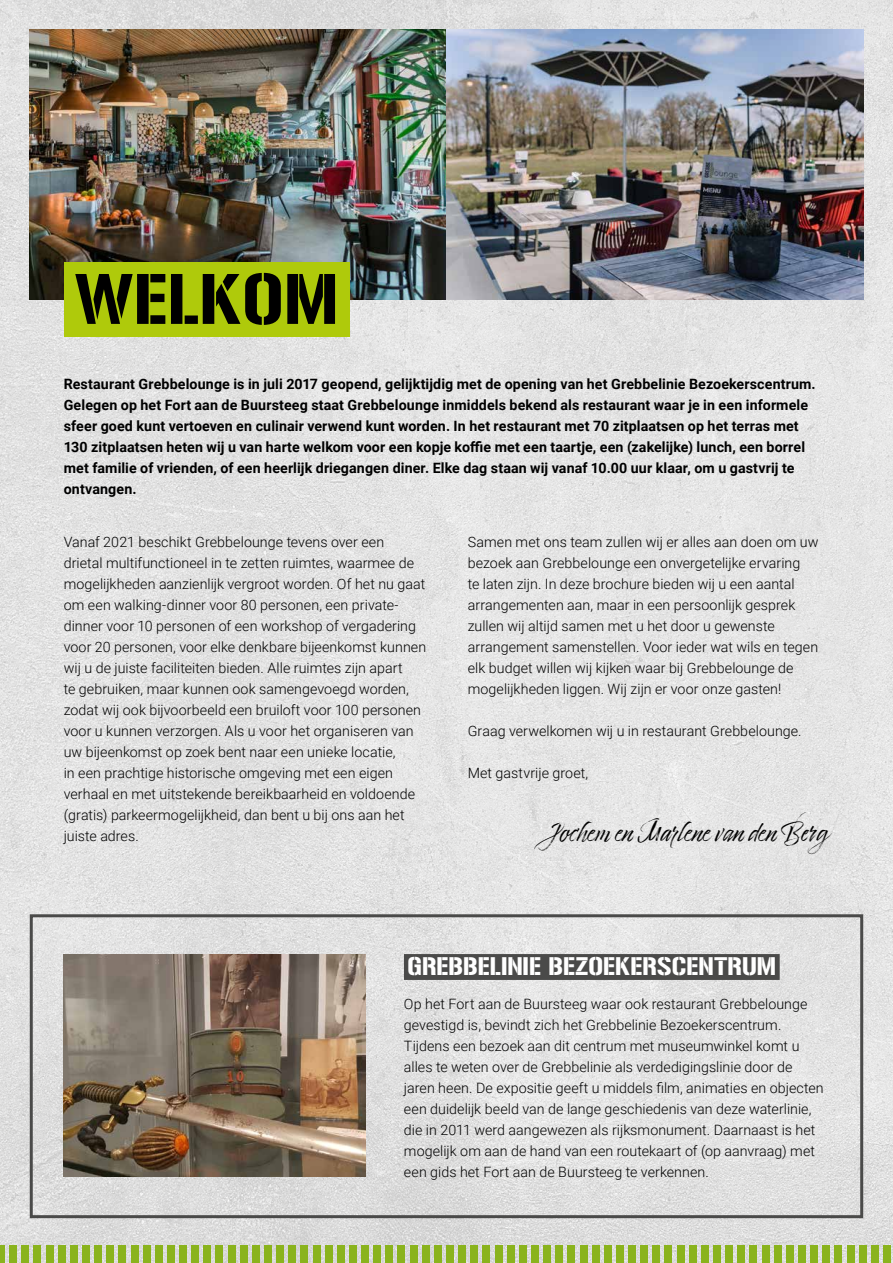
<style>
.page{position:relative;width:893px;height:1263px;background:#fff}
.page>*{position:absolute;margin:0;border:0;box-sizing:border-box;transform-origin:0 0}
.t1{font:63px "Gunplay";letter-spacing:.01em;color:#000}
.t2{font:23.25px "Timberline";letter-spacing:.01em;color:#000}
.t3{font:22.5px "Gunplay";color:#fff}
.t4{font:300 14.25px/21px "Roboto";letter-spacing:.005em;color:#000}
.t5{font:700 14.25px/21px "Roboto";letter-spacing:.01em;color:#000}
</style>
<div class="page">
<img style="left:0;top:0;width:893px;height:1263px">
<img style="left:30px;top:30px;width:833px;height:269px">
<div style="left:0;top:1246px;width:5px;height:17px;background:#8ab31d"></div>
<div style="left:10px;top:1246px;width:7px;height:17px;background:#8ab31d"></div>
<div style="left:22px;top:1246px;width:7px;height:17px;background:#8ab31d"></div>
<div style="left:34px;top:1246px;width:7px;height:17px;background:#8ab31d"></div>
<div style="left:46px;top:1246px;width:7px;height:17px;background:#8ab31d"></div>
<div style="left:58px;top:1246px;width:7px;height:17px;background:#8ab31d"></div>
<div style="left:70px;top:1246px;width:7px;height:17px;background:#8ab31d"></div>
<div style="left:82px;top:1246px;width:7px;height:17px;background:#8ab31d"></div>
<div style="left:95px;top:1246px;width:7px;height:17px;background:#8ab31d"></div>
<div style="left:107px;top:1246px;width:7px;height:17px;background:#8ab31d"></div>
<div style="left:119px;top:1246px;width:7px;height:17px;background:#8ab31d"></div>
<div style="left:131px;top:1246px;width:7px;height:17px;background:#8ab31d"></div>
<div style="left:143px;top:1246px;width:7px;height:17px;background:#8ab31d"></div>
<div style="left:155px;top:1246px;width:7px;height:17px;background:#8ab31d"></div>
<div style="left:167px;top:1246px;width:7px;height:17px;background:#8ab31d"></div>
<div style="left:180px;top:1246px;width:7px;height:17px;background:#8ab31d"></div>
<div style="left:192px;top:1246px;width:7px;height:17px;background:#8ab31d"></div>
<div style="left:204px;top:1246px;width:7px;height:17px;background:#8ab31d"></div>
<div style="left:216px;top:1246px;width:7px;height:17px;background:#8ab31d"></div>
<div style="left:228px;top:1246px;width:7px;height:17px;background:#8ab31d"></div>
<div style="left:240px;top:1246px;width:7px;height:17px;background:#8ab31d"></div>
<div style="left:252px;top:1246px;width:7px;height:17px;background:#8ab31d"></div>
<div style="left:264px;top:1246px;width:7px;height:17px;background:#8ab31d"></div>
<div style="left:277px;top:1246px;width:7px;height:17px;background:#8ab31d"></div>
<div style="left:289px;top:1246px;width:7px;height:17px;background:#8ab31d"></div>
<div style="left:301px;top:1246px;width:7px;height:17px;background:#8ab31d"></div>
<div style="left:313px;top:1246px;width:7px;height:17px;background:#8ab31d"></div>
<div style="left:325px;top:1246px;width:7px;height:17px;background:#8ab31d"></div>
<div style="left:337px;top:1246px;width:7px;height:17px;background:#8ab31d"></div>
<div style="left:349px;top:1246px;width:7px;height:17px;background:#8ab31d"></div>
<div style="left:362px;top:1246px;width:7px;height:17px;background:#8ab31d"></div>
<div style="left:374px;top:1246px;width:7px;height:17px;background:#8ab31d"></div>
<div style="left:386px;top:1246px;width:7px;height:17px;background:#8ab31d"></div>
<div style="left:398px;top:1246px;width:7px;height:17px;background:#8ab31d"></div>
<div style="left:410px;top:1246px;width:7px;height:17px;background:#8ab31d"></div>
<div style="left:422px;top:1246px;width:7px;height:17px;background:#8ab31d"></div>
<div style="left:434px;top:1246px;width:7px;height:17px;background:#8ab31d"></div>
<div style="left:446px;top:1246px;width:8px;height:17px;background:#8ab31d"></div>
<div style="left:459px;top:1246px;width:7px;height:17px;background:#8ab31d"></div>
<div style="left:471px;top:1246px;width:7px;height:17px;background:#8ab31d"></div>
<div style="left:483px;top:1246px;width:7px;height:17px;background:#8ab31d"></div>
<div style="left:495px;top:1246px;width:7px;height:17px;background:#8ab31d"></div>
<div style="left:507px;top:1246px;width:7px;height:17px;background:#8ab31d"></div>
<div style="left:519px;top:1246px;width:7px;height:17px;background:#8ab31d"></div>
<div style="left:531px;top:1246px;width:7px;height:17px;background:#8ab31d"></div>
<div style="left:544px;top:1246px;width:7px;height:17px;background:#8ab31d"></div>
<div style="left:556px;top:1246px;width:7px;height:17px;background:#8ab31d"></div>
<div style="left:568px;top:1246px;width:7px;height:17px;background:#8ab31d"></div>
<div style="left:580px;top:1246px;width:7px;height:17px;background:#8ab31d"></div>
<div style="left:592px;top:1246px;width:7px;height:17px;background:#8ab31d"></div>
<div style="left:604px;top:1246px;width:7px;height:17px;background:#8ab31d"></div>
<div style="left:616px;top:1246px;width:7px;height:17px;background:#8ab31d"></div>
<div style="left:629px;top:1246px;width:7px;height:17px;background:#8ab31d"></div>
<div style="left:641px;top:1246px;width:7px;height:17px;background:#8ab31d"></div>
<div style="left:653px;top:1246px;width:7px;height:17px;background:#8ab31d"></div>
<div style="left:665px;top:1246px;width:7px;height:17px;background:#8ab31d"></div>
<div style="left:677px;top:1246px;width:7px;height:17px;background:#8ab31d"></div>
<div style="left:689px;top:1246px;width:7px;height:17px;background:#8ab31d"></div>
<div style="left:701px;top:1246px;width:7px;height:17px;background:#8ab31d"></div>
<div style="left:713px;top:1246px;width:7px;height:17px;background:#8ab31d"></div>
<div style="left:726px;top:1246px;width:7px;height:17px;background:#8ab31d"></div>
<div style="left:738px;top:1246px;width:7px;height:17px;background:#8ab31d"></div>
<div style="left:750px;top:1246px;width:7px;height:17px;background:#8ab31d"></div>
<div style="left:762px;top:1246px;width:7px;height:17px;background:#8ab31d"></div>
<div style="left:774px;top:1246px;width:7px;height:17px;background:#8ab31d"></div>
<div style="left:786px;top:1246px;width:7px;height:17px;background:#8ab31d"></div>
<div style="left:798px;top:1246px;width:7px;height:17px;background:#8ab31d"></div>
<div style="left:811px;top:1246px;width:7px;height:17px;background:#8ab31d"></div>
<div style="left:823px;top:1246px;width:7px;height:17px;background:#8ab31d"></div>
<div style="left:835px;top:1246px;width:7px;height:17px;background:#8ab31d"></div>
<div style="left:847px;top:1246px;width:7px;height:17px;background:#8ab31d"></div>
<div style="left:859px;top:1246px;width:7px;height:17px;background:#8ab31d"></div>
<div style="left:871px;top:1246px;width:7px;height:17px;background:#8ab31d"></div>
<div style="left:883px;top:1246px;width:7px;height:17px;background:#8ab31d"></div>
<div style="left:30px;top:914px;width:833px;height:304px;border:3px solid #4a4a49"></div>
<div style="left:404px;top:954px;width:376px;height:26px;background:#4a4a49"></div>
<img style="left:64px;top:954px;width:302px;height:223px">
<div style="left:64px;top:262px;width:285px;height:74px;background:#afca0b"></div>
<h1 class="t1" style="left:75px;top:263px;width:265px">WELKOM</h1>
<p class="t5" style="left:64px;top:373px;width:753px">Restaurant Grebbelounge is in juli 2017 geopend, gelijktijdig met de opening van het Grebbelinie Bezoekerscentrum.<br>Gelegen op het Fort aan de Buursteeg staat Grebbelounge inmiddels bekend als restaurant waar je in een informele sfeer goed kunt vertoeven en culinair verwend kunt worden. In het restaurant met 70 zitplaatsen op het terras met 130 zitplaatsen heten wij u van harte welkom voor een kopje koffie met een taartje, een (zakelijke) lunch, een borrel met familie of vrienden, of een heerlijk driegangen diner. Elke dag staan wij vanaf 10.00 uur klaar, om u gastvrij te ontvangen.</p>
<p class="t4" style="left:468px;top:531px;width:352px">Samen met ons team zullen wij er alles aan doen om uw bezoek aan Grebbelounge een onvergetelijke ervaring<br>te laten zijn. In deze brochure bieden wij u een aantal arrangementen aan, maar in een persoonlijk gesprek zullen wij altijd samen met u het door u gewenste arrangement samenstellen. Voor ieder wat wils en tegen elk budget willen wij kijken waar bij Grebbelounge de mogelijkheden liggen. Wij zijn er voor onze gasten!</p>
<p class="t4" style="left:468px;top:720px;width:335px">Graag verwelkomen wij u in restaurant Grebbelounge.</p>
<p class="t4" style="left:468px;top:762px;width:122px">Met gastvrije groet,</p>
<p class="t4" style="left:64px;top:531px;width:364px">Vanaf 2021 beschikt Grebbelounge tevens over een drietal multifunctioneel in te zetten ruimtes, waarmee de mogelijkheden aanzienlijk vergroot worden. Of het nu gaat om een walking-dinner voor 80 personen, een private&shy;dinner voor 10 personen of een workshop of vergadering voor 20 personen, voor elke denkbare bijeenkomst kunnen wij u de juiste faciliteiten bieden. Alle ruimtes zijn apart<br>te gebruiken, maar kunnen ook samengevoegd worden, zodat wij ook bijvoorbeeld een bruiloft voor 100 personen voor u kunnen verzorgen. Als u voor het organiseren van uw bijeenkomst op zoek bent naar een unieke locatie,<br>in een prachtige historische omgeving met een eigen verhaal en met uitstekende bereikbaarheid en voldoende (gratis) parkeermogelijkheid, dan bent u bij ons aan het juiste adres.</p>
<h2 class="t2" style="left:546px;top:819px;width:296px">Jochem en Marlene van den Berg</h2>
<h3 class="t3" style="left:408px;top:953px;width:370px">GREBBELINIE BEZOEKERSCENTRUM</h3>
<p class="t4" style="left:404px;top:993px;width:421px">Op het Fort aan de Buursteeg waar ook restaurant Grebbelounge gevestigd is, bevindt zich het Grebbelinie Bezoekerscentrum.<br>Tijdens een bezoek aan dit centrum met museumwinkel komt u alles te weten over de Grebbelinie als verdedigingslinie door de jaren heen. De expositie geeft u middels film, animaties en objecten een duidelijk beeld van de lange geschiedenis van deze waterlinie, die in 2011 werd aangewezen als rijksmonument. Daarnaast is het mogelijk om aan de hand van een routekaart of (op aanvraag) met een gids het Fort aan de Buursteeg te verkennen.</p>
</div>
